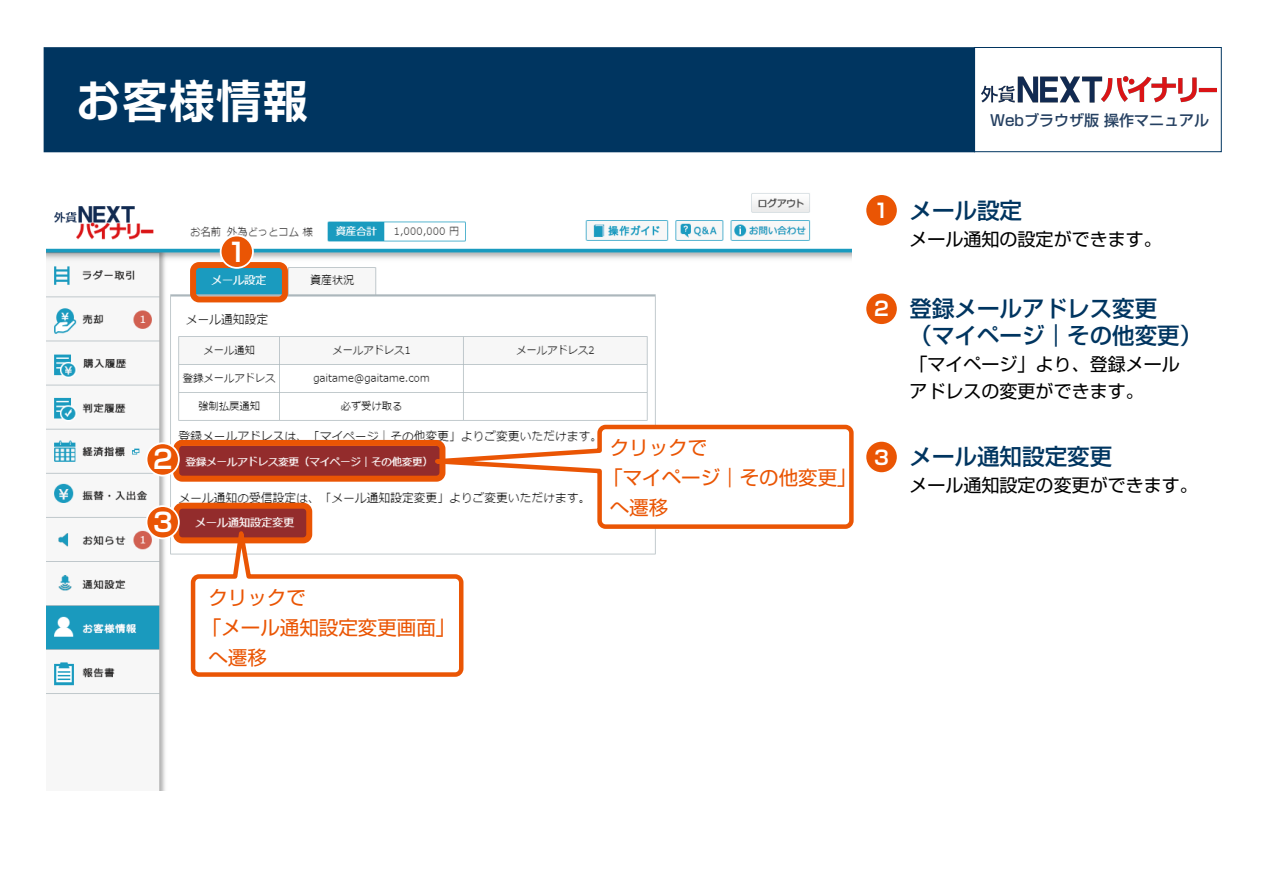
<style>
.page{position:relative;width:1263px;height:893px;background:#fff}
.page>*{position:absolute;margin:0;border:0;box-sizing:border-box;transform-origin:0 0}
.t1{font:700 45px "Shin Go Pro De";letter-spacing:.04em;color:#fff}
.t2{font:700 25.8px "Shin Go Pro De";color:#fff}
.t3{font:500 22.5px/27px "Shin Go Pro";color:#003560}
.t4{font:19.5px "Shin Go Pro";color:#ea5504}
.t5{font:700 19.5px "Shin Go Pro De";color:#fff}
.t6{font:18px/27px "Shin Go Pro";color:#000}
.t7{font:500 15px "Shin Go Pro";color:#254061}
</style>
<div class="page">
<div style="left:44px;top:48px;width:930px;height:104px;background:#003560"></div>
<img style="left:47px;top:193px;width:804px;height:598px">
<div style="left:974px;top:47px;width:247px;height:105px;border:1px solid #003560"></div>
<div style="left:44px;top:47px;width:931px;height:105px;border:1px solid #003560"></div>
<img style="left:981px;top:76px;width:236px;height:27px">
<svg style="left:866px;top:195px;width:31px;height:31px"></svg>
<svg style="left:866px;top:293px;width:31px;height:32px"></svg>
<svg style="left:866px;top:441px;width:31px;height:32px"></svg>
<div style="left:190px;top:262px;width:98px;height:40px;border:6px solid #ea5504;border-radius:6px"></div>
<div style="left:173px;top:503px;width:139px;height:40px;border:6px solid #ea5504;border-radius:6px"></div>
<div style="left:173px;top:440px;width:272px;height:42px;border:6px solid #ea5504;border-radius:6px"></div>
<svg style="left:220px;top:235px;width:34px;height:34px"></svg>
<svg style="left:146px;top:442px;width:34px;height:34px"></svg>
<svg style="left:146px;top:505px;width:34px;height:34px"></svg>
<svg style="left:365px;top:422px;width:489px;height:109px"></svg>
<svg style="left:189px;top:505px;width:277px;height:174px"></svg>
<h1 class="t1" style="left:76px;top:64px;width:234px">お客様情報</h1>
<h2 class="t2" style="left:228px;top:231px;width:21px">1</h2>
<h2 class="t2" style="left:153px;top:438px;width:21px">2</h2>
<h2 class="t2" style="left:153px;top:501px;width:21px">3</h2>
<p class="t4" style="left:208px;top:581px;width:99px">クリックで</p>
<p class="t4" style="left:202px;top:611px;width:255px">「メール通知設定変更画面」</p>
<p class="t4" style="left:208px;top:641px;width:60px">へ遷移</p>
<p class="t4" style="left:610px;top:432px;width:99px">クリックで</p>
<p class="t4" style="left:603px;top:462px;width:255px">「マイページ｜その他変更」</p>
<p class="t4" style="left:610px;top:492px;width:60px">へ遷移</p>
<p class="t7" style="left:990px;top:108px;width:220px">Webブラウザ版 操作マニュアル</p>
<p class="t5" style="left:874px;top:195px;width:16px">1</p>
<p class="t3" style="left:910px;top:194px;width:114px">メール設定</p>
<p class="t6" style="left:910px;top:223px;width:253px">メール通知の設定ができます。</p>
<p class="t5" style="left:874px;top:292px;width:16px">2</p>
<p class="t3" style="left:910px;top:292px;width:294px">登録メールアドレス変更<br>（マイページ｜その他変更）</p>
<p class="t6" style="left:910px;top:349px;width:271px">「マイページ」より、登録メールアドレスの変更ができます。</p>
<p class="t5" style="left:874px;top:441px;width:16px">3</p>
<p class="t3" style="left:910px;top:440px;width:204px">メール通知設定変更</p>
<p class="t6" style="left:910px;top:470px;width:289px">メール通知設定の変更ができます。</p>
</div>
